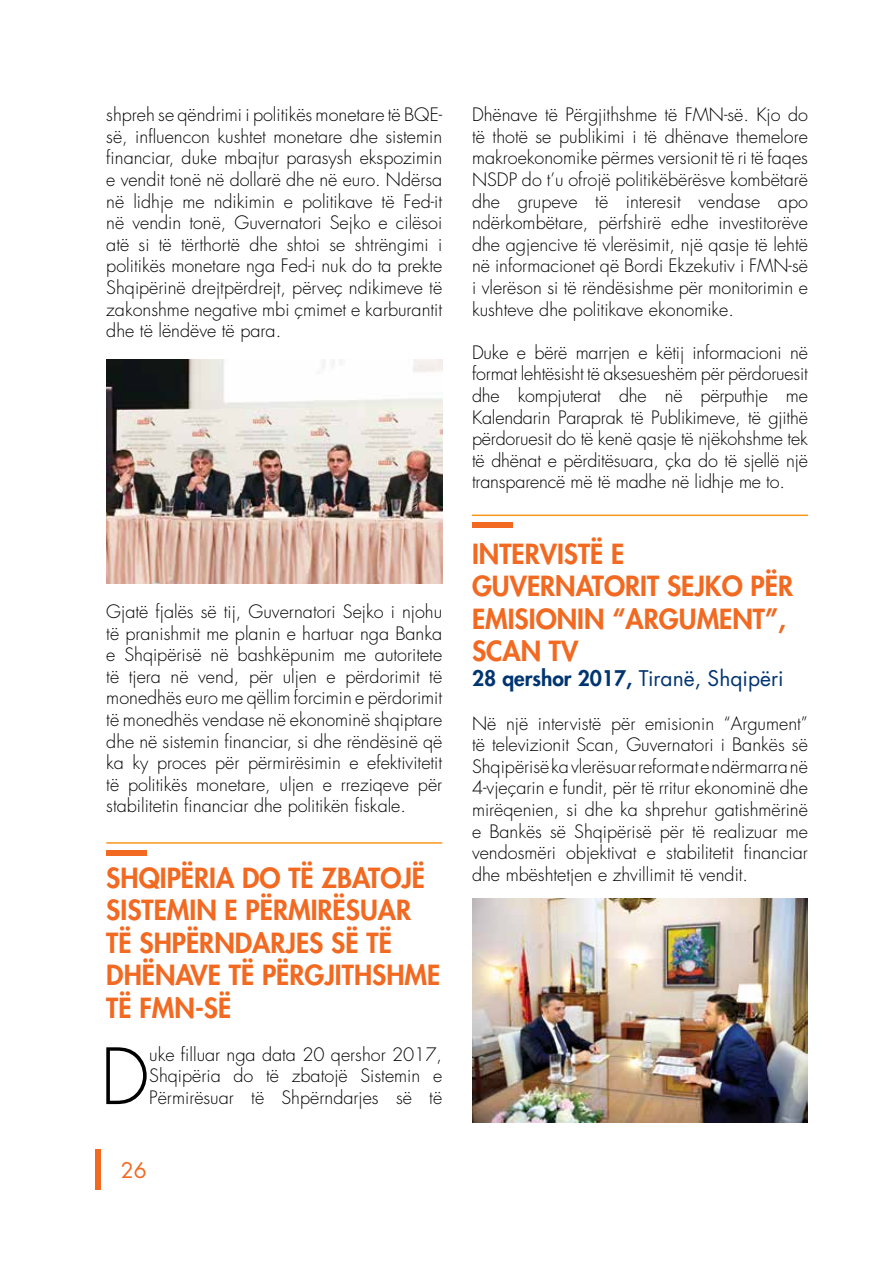
<style>
.page{position:relative;width:893px;height:1263px;background:#fff}
.page>*{position:absolute;margin:0;border:0;box-sizing:border-box;transform-origin:0 0}
.t1{font:300 75.3px "Futura Std";color:#000}
.t2{font:800 27px/32.4px "Futura Std";color:#f26921}
.t3{font:21px "Futura Std";color:#003571}
.t4{font:21px "Futura Std";color:#f26921}
.t5{font:300 18px/21.6px "Futura Std";color:#000;text-align:justify}
.s1{font-weight:800}
</style>
<div class="page">
<div style="left:95px;top:1149px;width:6px;height:40px;background:#f26921"></div>
<img style="left:106px;top:359px;width:336px;height:224px">
<div style="left:106px;top:850px;width:41px;height:6px;background:#f26921"></div>
<hr style="left:106px;top:842px;width:336px;height:2px;background:#f8971d">
<div style="left:472px;top:522px;width:40px;height:6px;background:#f26921"></div>
<hr style="left:472px;top:514px;width:336px;height:2px;background:#f8971d">
<img style="left:472px;top:898px;width:336px;height:224px">
<p class="t5" style="left:106px;top:104px;width:337px">shpreh se qëndrimi i politikës monetare të BQE&shy;së, influencon kushtet monetare dhe sistemin financiar, duke mbajtur parasysh ekspozimin e vendit tonë në dollarë dhe në euro. Ndërsa në lidhje me ndikimin e politikave të Fed-it në vendin tonë, Guvernatori Sejko e cilësoi atë si të tërthortë dhe shtoi se shtrëngimi i politikës monetare nga Fed-i nuk do ta prekte Shqipërinë drejtpërdrejt, përveç ndikimeve të zakonshme negative mbi çmimet e karburantit dhe të lëndëve të para.</p>
<p class="t5" style="left:106px;top:601px;width:337px">Gjatë fjalës së tij, Guvernatori Sejko i njohu të pranishmit me planin e hartuar nga Banka e Shqipërisë në bashkëpunim me autoritete të tjera në vend, për uljen e përdorimit të monedhës euro me qëllim forcimin e përdorimit të monedhës vendase në ekonominë shqiptare dhe në sistemin financiar, si dhe rëndësinë që ka ky proces për përmirësimin e efektivitetit të politikës monetare, uljen e rreziqeve për stabilitetin financiar dhe politikën fiskale.</p>
<h2 class="t2" style="left:106px;top:862px;width:333px">SHQIPËRIA DO TË ZBATOJË<br>SISTEMIN E PËRMIRËSUAR<br>TË SHPËRNDARJES SË TË<br>DHËNAVE TË PËRGJITHSHME<br>TË FMN -SË</h2>
<h1 class="t1" style="left:100px;top:1031px;width:51px">D</h1>
<p class="t5" style="left:149px;top:1044px;width:294px">uke filluar nga data 20 qershor 2017, Shqipëria do të zbatojë Sistemin e Përmirësuar të Shpërndarjes së të</p>
<p class="t4" style="left:121px;top:1157px;width:27px">26</p>
<p class="t5" style="left:472px;top:104px;width:337px">Dhënave të Përgjithshme të FMN-së. Kjo do të thotë se publikimi i të dhënave themelore makroekonomike përmes versionit të ri të faqes NSDP do t’u ofrojë politikëbërësve kombëtarë dhe grupeve të interesit vendase apo ndërkombëtare, përfshirë edhe investitorëve dhe agjencive të vlerësimit, një qasje të lehtë në informacionet që Bordi Ekzekutiv i FMN-së i vlerëson si të rëndësishme për monitorimin e kushteve dhe politikave ekonomike.</p>
<p class="t5" style="left:472px;top:342px;width:337px">Duke e bërë marrjen e këtij informacioni në format lehtësisht të aksesueshëm për përdoruesit dhe kompjuterat dhe në përputhje me Kalendarin Paraprak të Publikimeve, të gjithë përdoruesit do të kenë qasje të njëkohshme tek të dhënat e përditësuara, çka do të sjellë një transparencë më të madhe në lidhje me to.</p>
<h2 class="t2" style="left:472px;top:538px;width:323px">INTERVISTË E<br>GUVERNATORIT SEJKO PËR<br>EMISIONIN “ARGUMENT”,<br>SCAN TV</h2>
<p class="t3" style="left:472px;top:665px;width:313px"><span class="s1">28 QERSHOR 2017,</span> Tiranë, Shqipëri</p>
<p class="t5" style="left:472px;top:713px;width:337px">Në një intervistë për emisionin “Argument” të televizionit Scan, Guvernatori i Bankës së Shqipërisë ka vlerësuar reformat e ndërmarra në 4-vjeçarin e fundit, për të rritur ekonominë dhe mirëqenien, si dhe ka shprehur gatishmërinë e Bankës së Shqipërisë për të realizuar me vendosmëri objektivat e stabilitetit financiar dhe mbështetjen e zhvillimit të vendit.</p>
</div>
